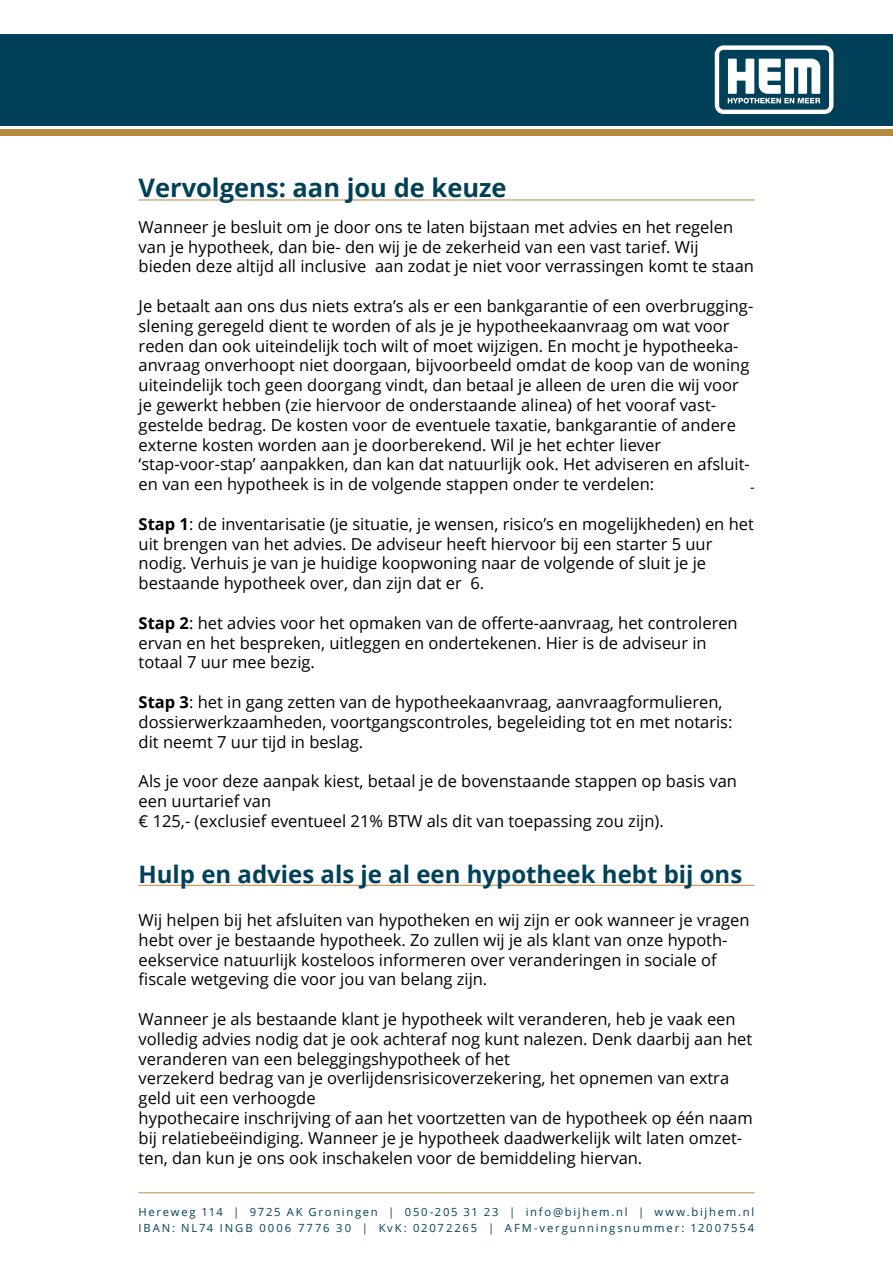
<style>
.page{position:relative;width:893px;height:1263px;background:#fff}
.page>*{position:absolute;margin:0;border:0;box-sizing:border-box;transform-origin:0 0}
.t1{font:700 25.5px "Open Sans";color:#004159}
.t2{font:700 24px "Open Sans";color:#004159}
.t3{font:16.5px/19.8px "Open Sans";color:#000}
.t4{font:15px "Calibri";color:#000}
.t5{font:11.25px "Open Sans";letter-spacing:.155em;color:#004159}
.s1{font-weight:700}
</style>
<div class="page">
<div style="left:0;top:34px;width:893px;height:91px;background:#004159"></div>
<div style="left:0;top:130px;width:893px;height:6px;background:#b78a3f"></div>
<hr style="left:139px;top:1192px;width:615px;height:1px;background:#b78a3f">
<hr style="left:139px;top:200px;width:615px;height:1px;background:#b78a3f">
<hr style="left:139px;top:885px;width:615px;height:1px;background:#b78a3f">
<svg style="left:715px;top:45px;width:118px;height:69px"></svg>
<h1 class="t1" style="left:138px;top:170px;width:370px">Vervolgens: aan jou de keuze</h1>
<p class="t3" style="left:139px;top:216px;width:617px">Wanneer je besluit om je door ons te laten bijstaan met advies en het regelen van je hypotheek, dan bie- den wij je de zekerheid van een vast tarief. Wij bieden deze altijd all inclusive aan zodat je niet voor verrassingen komt te staan</p>
<p class="t3" style="left:139px;top:296px;width:616px">Je betaalt aan ons dus niets extra’s als er een bankgarantie of een overbrugging&shy;slening geregeld dient te worden of als je je hypotheekaanvraag om wat voor reden dan ook uiteindelijk toch wilt of moet wijzigen. En mocht je hypotheeka&shy;anvraag onverhoopt niet doorgaan, bijvoorbeeld omdat de koop van de woning uiteindelijk toch geen doorgang vindt, dan betaal je alleen de uren die wij voor je gewerkt hebben (zie hiervoor de onderstaande alinea) of het vooraf vast&shy;gestelde bedrag. De kosten voor de eventuele taxatie, bankgarantie of andere externe kosten worden aan je doorberekend. Wil je het echter liever ‘stap-voor-stap’ aanpakken, dan kan dat natuurlijk ook. Het adviseren en afsluit&shy;en van een hypotheek is in de volgende stappen onder te verdelen:</p>
<p class="t3" style="left:139px;top:513px;width:617px"><span class="s1">Stap 1</span>: de inventarisatie (je situatie, je wensen, risico’s en mogelijkheden) en het uit brengen van het advies. De adviseur heeft hiervoor bij een starter 5 uur nodig. Verhuis je van je huidige koopwoning naar de volgende of sluit je je bestaande hypotheek over, dan zijn dat er 6.</p>
<p class="t3" style="left:139px;top:612px;width:601px"><span class="s1">Stap 2</span>: het advies voor het opmaken van de offerte-aanvraag, het controleren ervan en het bespreken, uitleggen en ondertekenen. Hier is de adviseur in totaal 7 uur mee bezig.</p>
<p class="t3" style="left:139px;top:692px;width:595px"><span class="s1">Stap 3</span>: het in gang zetten van de hypotheekaanvraag, aanvraagformulieren, dossierwerkzaamheden, voortgangscontroles, begeleiding tot en met notaris: dit neemt 7 uur tijd in beslag.</p>
<p class="t3" style="left:139px;top:771px;width:600px">Als je voor deze aanpak kiest, betaal je de bovenstaande stappen op basis van een uurtarief van<br>€ 125,- (exclusief eventueel 21% BTW als dit van toepassing zou zijn).</p>
<h2 class="t2" style="left:138px;top:857px;width:605px">Hulp en advies als je al een hypotheek hebt bij ons</h2>
<p class="t3" style="left:139px;top:910px;width:612px">Wij helpen bij het afsluiten van hypotheken en wij zijn er ook wanneer je vragen hebt over je bestaande hypotheek. Zo zullen wij je als klant van onze hypoth&shy;eekservice natuurlijk kosteloos informeren over veranderingen in sociale of fiscale wetgeving die voor jou van belang zijn.</p>
<p class="t3" style="left:139px;top:1009px;width:616px">Wanneer je als bestaande klant je hypotheek wilt veranderen, heb je vaak een volledig advies nodig dat je ook achteraf nog kunt nalezen. Denk daarbij aan het veranderen van een beleggingshypotheek of het<br>verzekerd bedrag van je overlijdensrisicoverzekering, het opnemen van extra geld uit een verhoogde<br>hypothecaire inschrijving of aan het voortzetten van de hypotheek op één naam bij relatiebeëindiging. Wanneer je je hypotheek daadwerkelijk wilt laten omzet&shy;ten, dan kun je ons ook inschakelen voor de bemiddeling hiervan.</p>
<p class="t4" style="left:750px;top:477px;width:6px">-</p>
<p class="t5" style="left:138px;top:1204px;width:617px">Hereweg 114 | 9725 AK Groningen | 050-205 31 23 | info@bijhem.nl | www.bijhem.nl</p>
<p class="t5" style="left:138px;top:1220px;width:617px">IBAN: NL74 INGB 0006 7776 30 | KvK: 02072265 | AFM-vergunningsnummer: 12007554</p>
</div>
